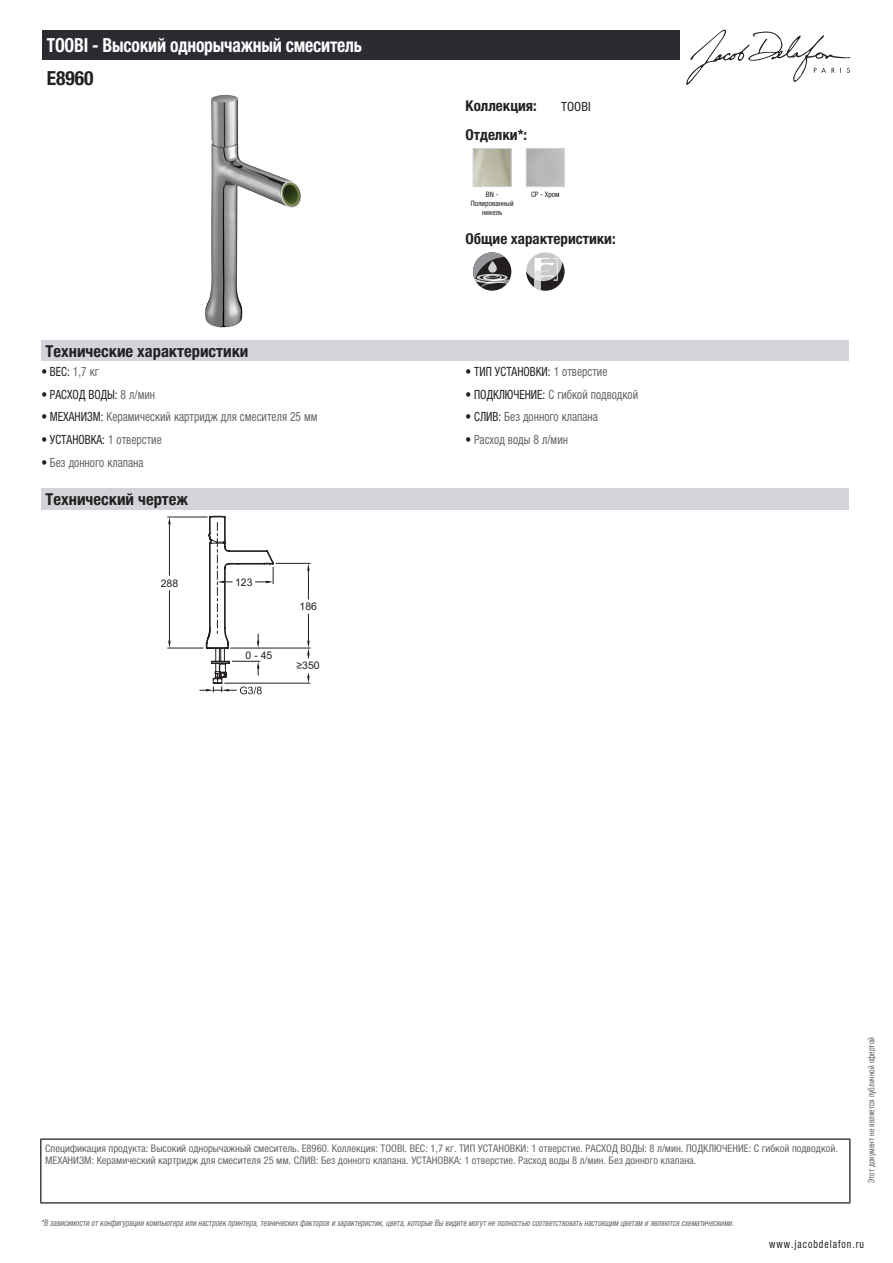
<style>
.page{position:relative;width:893px;height:1263px;background:#fff}
.page>*{position:absolute;margin:0;border:0;box-sizing:border-box;transform-origin:0 0}
.t1{font:700 condensed 19.5px "Helvetica Neue LTCYR";letter-spacing:-.01em;color:#fff;scale:.9 1}
.t2{font:700 condensed 19.5px "Helvetica Neue LTCYR";color:#231f20}
.t3{font:700 condensed 16.5px "Helvetica Neue LTCYR";color:#231f20}
.t4{font:700 condensed 15px "Helvetica Neue LTCYR";color:#231f20}
.t5{font:condensed 12.75px "Helvetica Neue LTCYR";color:#626568;scale:.9 1}
.t6{font:condensed 12.75px "Helvetica Neue LTCYR";color:#231f20;scale:.9 1}
.t7{font:condensed 12.75px "Helvetica Neue LTCYR";color:#231f20}
.t8{font:condensed 11.25px "Helvetica Neue LTCYR";letter-spacing:.1em;color:#231f20;scale:.87 1}
.t9{font:condensed 10.5px/12px "Helvetica Neue LTCYR";color:#626568}
.t10{font:10.5px "Arial";color:#231f20}
.t11{font:italic condensed 9px "Helvetica Neue LTCYR";color:#626568;scale:.87 1}
.t12{font:condensed 9px "Helvetica Neue LTCYR";color:#626568;scale:.87 1}
.t13{font:condensed 7.5px/9px "Helvetica Neue LTCYR";color:#231f20;text-align:center}
.s1{color:#626568}
.s2{color:#231f20}
</style>
<div class="page">
<svg style="left:686px;top:30px;width:164px;height:55px"></svg>
<img style="left:205px;top:95px;width:96px;height:233px">
<img style="left:475px;top:150px;width:35px;height:35px">
<div style="left:473px;top:148px;width:39px;height:39px;border:1px solid #d3d4da"></div>
<div style="left:526px;top:148px;width:39px;height:39px;border:1px solid #d3d4da"></div>
<svg style="left:473px;top:252px;width:38px;height:39px"></svg>
<svg style="left:473px;top:252px;width:36px;height:35px"></svg>
<div style="left:526px;top:252px;width:38px;height:39px;background:#c7c8ca;border-radius:50%"></div>
<svg style="left:526px;top:258px;width:38px;height:33px"></svg>
<div style="left:41px;top:340px;width:808px;height:22px;background:#d3d4da"></div>
<div style="left:41px;top:488px;width:808px;height:21px;background:#d3d4da"></div>
<svg style="left:167px;top:516px;width:144px;height:178px"></svg>
<div style="left:43px;top:30px;width:637px;height:30px;background:#2a2c32"></div>
<hr style="left:40px;top:1138px;width:810px;height:2px;background:#040503">
<hr style="left:40px;top:1140px;width:1px;height:62px;background:#040503">
<hr style="left:849px;top:1140px;width:1px;height:62px;background:#040503">
<hr style="left:40px;top:1202px;width:810px;height:1px;background:#040503">
<h1 class="t1" style="left:47px;top:34px;width:352px">TOOBI - Высокий однорычажный смеситель</h1>
<h1 class="t2" style="left:47px;top:67px;width:48px">E8960</h1>
<h3 class="t4" style="left:466px;top:97px;width:73px">Коллекция:</h3>
<p class="t7" style="left:561px;top:99px;width:31px">TOOBI</p>
<h3 class="t4" style="left:466px;top:126px;width:63px">Отделки*:</h3>
<p class="t13" style="left:471px;top:190px;width:44px">BN -<br>Полированный никель</p>
<p class="t13" style="left:531px;top:190px;width:30px">CP - Хром</p>
<h3 class="t4" style="left:466px;top:230px;width:152px">Общие характеристики:</h3>
<h2 class="t3" style="left:46px;top:342px;width:204px">Технические характеристики</h2>
<p class="t6" style="left:41px;top:364px;width:65px">• ВЕС: <span class="s1">1,7 кг</span></p>
<p class="t6" style="left:466px;top:364px;width:159px">• ТИП УСТАНОВКИ: <span class="s1">1 отверстие</span></p>
<p class="t6" style="left:41px;top:387px;width:128px">• РАСХОД ВОДЫ: <span class="s1">8 л/мин</span></p>
<p class="t5" style="left:466px;top:387px;width:193px"><span class="s2">• ПОДКЛЮЧЕНИЕ:</span> С гибкой подводкой</p>
<p class="t5" style="left:41px;top:410px;width:308px"><span class="s2">• МЕХАНИЗМ:</span> Керамический картридж для смесителя 25 мм</p>
<p class="t5" style="left:466px;top:410px;width:149px"><span class="s2">• СЛИВ:</span> Без донного клапана</p>
<p class="t6" style="left:41px;top:432px;width:135px">• УСТАНОВКА: <span class="s1">1 отверстие</span></p>
<p class="t5" style="left:466px;top:432px;width:115px"><span class="s2">•</span> Расход воды 8 л/мин</p>
<p class="t5" style="left:41px;top:455px;width:115px"><span class="s2">•</span> Без донного клапана</p>
<h2 class="t3" style="left:46px;top:490px;width:144px">Технический чертеж</h2>
<p class="t10" style="left:161px;top:576px;width:19px">288</p>
<p class="t10" style="left:235px;top:576px;width:19px">123</p>
<p class="t10" style="left:246px;top:648px;width:28px">0 - 45</p>
<p class="t10" style="left:299px;top:599px;width:19px">186</p>
<p class="t10" style="left:296px;top:659px;width:25px">≥350</p>
<p class="t9" style="left:45px;top:1142px;width:794px">Спецификация продукта: Высокий однорычажный смеситель. E8960. Коллекция: TOOBI. ВЕС: 1,7 кг. ТИП УСТАНОВКИ: 1 отверстие. РАСХОД ВОДЫ: 8 л/мин. ПОДКЛЮЧЕНИЕ: С гибкой подводкой.<br>МЕХАНИЗМ: Керамический картридж для смесителя 25 мм. СЛИВ: Без донного клапана. УСТАНОВКА: 1 отверстие. Расход воды 8 л/мин. Без донного клапана.</p>
<p class="t11" style="left:41px;top:1218px;width:800px">*В зависимости отконфигурации компьютера или настроек принтера,техническихфакторов и характеристик,цвета,которые Вы видите могутне полностью соответствоватьнастоящим цветам и являются схематическими.</p>
<p class="t12" style="left:866px;top:1183px;width:169px;rotate:-90deg">Этот документ не является публичной офертой</p>
<p class="t8" style="left:769px;top:1237px;width:110px">www.jacobdelafon.ru</p>
</div>
